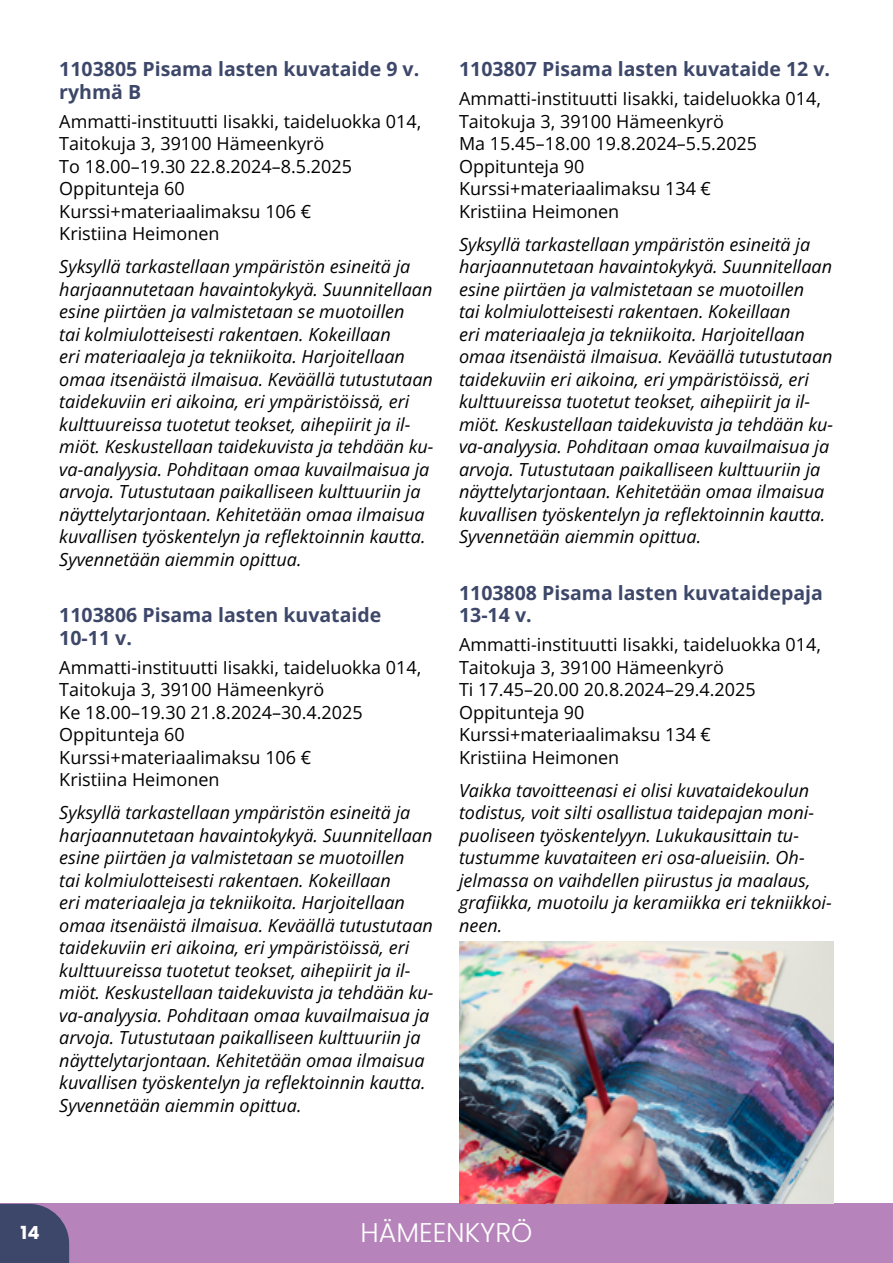
<style>
.page{position:relative;width:893px;height:1263px;background:#fff}
.page>*{position:absolute;margin:0;border:0;box-sizing:border-box;transform-origin:0 0}
.t1{font:300 27px "Poppins";color:#fff}
.t2{font:700 19.5px/22.5px "Open Sans";color:#3d4769}
.t3{font:italic 18px/22.5px "Open Sans";color:#000}
.t4{font:18px/22.5px "Open Sans";color:#000}
.t5{font:700 18px "Poppins";color:#fff}
</style>
<div class="page">
<div style="left:0;top:1204px;width:893px;height:59px;background:#b684ba"></div>
<img style="left:459px;top:942px;width:374px;height:262px">
<svg style="left:0;top:1204px;width:69px;height:59px"></svg>
<p class="t2" style="left:59px;top:57px;width:361px">1103805 Pisama lasten kuvataide 9 v. ryhmä B</p>
<p class="t4" style="left:59px;top:109px;width:364px">Ammatti-instituutti Iisakki, taideluokka 014,<br>Taitokuja 3, 39100 Hämeenkyrö<br>To 18.00–19.30 22.8.2024–8.5.2025<br>Oppitunteja 60<br>Kurssi+materiaalimaksu 106 €<br>Kristiina Heimonen</p>
<p class="t3" style="left:59px;top:255px;width:376px">Syksyllä tarkastellaan ympäristön esineitä ja harjaannutetaan havaintokykyä. Suunnitellaan esine piirtäen ja valmistetaan se muotoillen<br>tai kolmiulotteisesti rakentaen. Kokeillaan<br>eri materiaaleja ja tekniikoita. Harjoitellaan omaa itsenäistä ilmaisua. Keväällä tutustutaan taidekuviin eri aikoina, eri ympäristöissä, eri kulttuureissa tuotetut teokset, aihepiirit ja il&shy;miöt. Keskustellaan taidekuvista ja tehdään ku&shy;va-analyysia. Pohditaan omaa kuvailmaisua ja arvoja. Tutustutaan paikalliseen kulttuuriin ja näyttelytarjontaan. Kehitetään omaa ilmaisua kuvallisen työskentelyn ja reflektoinnin kautta.<br>Syvennetään aiemmin opittua.</p>
<p class="t2" style="left:59px;top:603px;width:323px">1103806 Pisama lasten kuvataide<br>10-11 v.</p>
<p class="t4" style="left:59px;top:655px;width:364px">Ammatti-instituutti Iisakki, taideluokka 014,<br>Taitokuja 3, 39100 Hämeenkyrö<br>Ke 18.00–19.30 21.8.2024–30.4.2025<br>Oppitunteja 60<br>Kurssi+materiaalimaksu 106 €<br>Kristiina Heimonen</p>
<p class="t3" style="left:59px;top:801px;width:376px">Syksyllä tarkastellaan ympäristön esineitä ja harjaannutetaan havaintokykyä. Suunnitellaan esine piirtäen ja valmistetaan se muotoillen<br>tai kolmiulotteisesti rakentaen. Kokeillaan<br>eri materiaaleja ja tekniikoita. Harjoitellaan omaa itsenäistä ilmaisua. Keväällä tutustutaan taidekuviin eri aikoina, eri ympäristöissä, eri kulttuureissa tuotetut teokset, aihepiirit ja il&shy;miöt. Keskustellaan taidekuvista ja tehdään ku&shy;va-analyysia. Pohditaan omaa kuvailmaisua ja arvoja. Tutustutaan paikalliseen kulttuuriin ja näyttelytarjontaan. Kehitetään omaa ilmaisua kuvallisen työskentelyn ja reflektoinnin kautta.<br>Syvennetään aiemmin opittua.</p>
<p class="t2" style="left:459px;top:57px;width:373px">1103807 Pisama lasten kuvataide 12 v.</p>
<p class="t4" style="left:459px;top:87px;width:364px">Ammatti-instituutti Iisakki, taideluokka 014,<br>Taitokuja 3, 39100 Hämeenkyrö<br>Ma 15.45–18.00 19.8.2024–5.5.2025<br>Oppitunteja 90<br>Kurssi+materiaalimaksu 134 €<br>Kristiina Heimonen</p>
<p class="t3" style="left:459px;top:232px;width:376px">Syksyllä tarkastellaan ympäristön esineitä ja harjaannutetaan havaintokykyä. Suunnitellaan esine piirtäen ja valmistetaan se muotoillen<br>tai kolmiulotteisesti rakentaen. Kokeillaan<br>eri materiaaleja ja tekniikoita. Harjoitellaan omaa itsenäistä ilmaisua. Keväällä tutustutaan taidekuviin eri aikoina, eri ympäristöissä, eri kulttuureissa tuotetut teokset, aihepiirit ja il&shy;miöt. Keskustellaan taidekuvista ja tehdään ku&shy;va-analyysia. Pohditaan omaa kuvailmaisua ja arvoja. Tutustutaan paikalliseen kulttuuriin ja näyttelytarjontaan. Kehitetään omaa ilmaisua kuvallisen työskentelyn ja reflektoinnin kautta.<br>Syvennetään aiemmin opittua.</p>
<p class="t2" style="left:459px;top:581px;width:365px">1103808 Pisama lasten kuvataidepaja<br>13-14 v.</p>
<p class="t4" style="left:459px;top:633px;width:364px">Ammatti-instituutti Iisakki, taideluokka 014,<br>Taitokuja 3, 39100 Hämeenkyrö<br>Ti 17.45–20.00 20.8.2024–29.4.2025<br>Oppitunteja 90<br>Kurssi+materiaalimaksu 134 €<br>Kristiina Heimonen</p>
<p class="t3" style="left:459px;top:778px;width:374px">Vaikka tavoitteenasi ei olisi kuvataidekoulun todistus, voit silti osallistua taidepajan moni&shy;puoliseen työskentelyyn. Lukukausittain tu&shy;tustumme kuvataiteen eri osa-alueisiin. Oh&shy;jelmassa on vaihdellen piirustus ja maalaus, grafiikka, muotoilu ja keramiikka eri tekniikkoi&shy;neen.</p>
<p class="t5" style="left:21px;top:1222px;width:20px">14</p>
<h1 class="t1" style="left:360px;top:1216px;width:174px">HÄMEENKYRÖ</h1>
</div>
